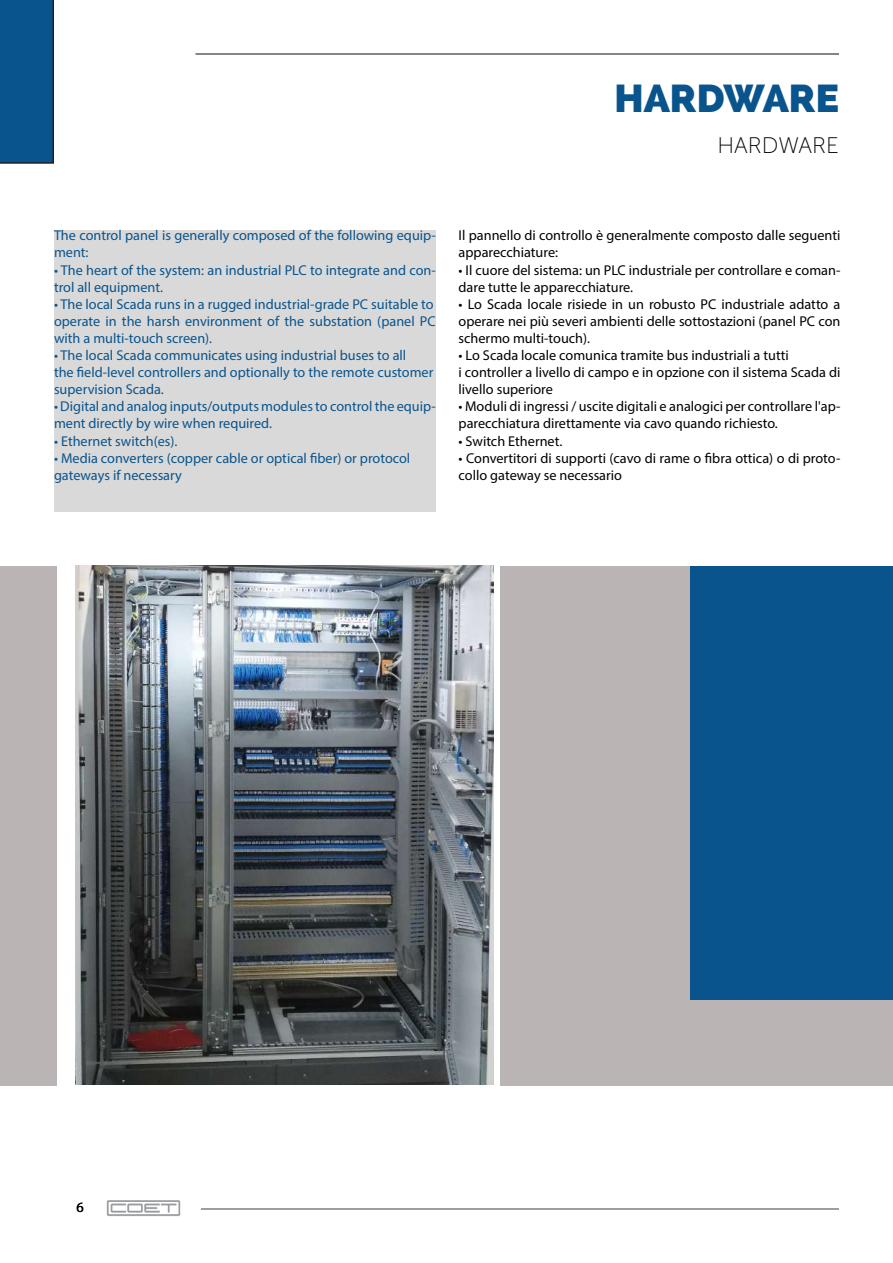
<style>
.page{position:relative;width:893px;height:1263px;background:#fff}
.page>*{position:absolute;margin:0;border:0;box-sizing:border-box;transform-origin:0 0}
.t1{font:800 39px "Raleway";color:#09548c}
.t2{font:22.5px "Museo Sans 100";color:#000}
.t3{font:14.25px/17.1px "Myriad Pro";color:#000}
.t4{font:14.25px/17.1px "Myriad Pro";color:#09548c}
</style>
<div class="page">
<div style="left:0;top:0;width:54px;height:164px;background:#09548c"></div>
<hr style="left:201px;top:1208px;width:638px;height:2px;background:#7c7f80">
<img style="left:106px;top:1200px;width:75px;height:16px">
<hr style="left:196px;top:53px;width:643px;height:2px;background:#7c7f80">
<div style="left:54px;top:230px;width:382px;height:281px;background:#d9d9d9"></div>
<div style="left:681px;top:799px;width:212px;height:287px;background:#bab5b4"></div>
<div style="left:9px;top:566px;width:884px;height:434px;background:#09548c"></div>
<div style="left:0;top:566px;width:689px;height:519px;background:#bab5b4"></div>
<div style="left:58px;top:554px;width:442px;height:548px;background:#fff"></div>
<img style="left:75px;top:566px;width:418px;height:518px">
<h1 class="t1" style="left:615px;top:76px;width:226px">HARDWARE</h1>
<h2 class="t2" style="left:717px;top:133px;width:123px">HARDWARE</h2>
<p class="t4" style="left:54px;top:227px;width:383px">The control panel is generally composed of the following equip&shy;ment:</p>
<p class="t4" style="left:54px;top:261px;width:383px">• The heart of the system: an industrial PLC to integrate and con&shy;trol all equipment.</p>
<p class="t4" style="left:54px;top:295px;width:383px">• The local Scada runs in a rugged industrial-grade PC suitable to operate in the harsh environment of the substation (panel PC with a multi-touch screen).</p>
<p class="t4" style="left:54px;top:346px;width:381px">• The local Scada communicates using industrial buses to all<br>the field-level controllers and optionally to the remote customer supervision Scada.</p>
<p class="t4" style="left:54px;top:398px;width:383px">• Digital and analog inputs/outputs modules to control the equip&shy;ment directly by wire when required.</p>
<p class="t4" style="left:54px;top:432px;width:125px">• Ethernet switch(es).</p>
<p class="t4" style="left:54px;top:449px;width:358px">• Media converters (copper cable or optical fiber) or protocol gateways if necessary</p>
<p class="t3" style="left:459px;top:227px;width:383px">Il pannello di controllo è generalmente composto dalle seguenti apparecchiature:</p>
<p class="t3" style="left:459px;top:261px;width:383px">• Il cuore del sistema: un PLC industriale per controllare e coman&shy;dare tutte le apparecchiature.</p>
<p class="t3" style="left:459px;top:295px;width:383px;text-align:justify">• Lo Scada locale risiede in un robusto PC industriale adatto a operare nei più severi ambienti delle sottostazioni (panel PC con schermo multi-touch).</p>
<p class="t3" style="left:459px;top:346px;width:383px">• Lo Scada locale comunica tramite bus industriali a tutti<br>i controller a livello di campo e in opzione con il sistema Scada di livello superiore</p>
<p class="t3" style="left:459px;top:398px;width:383px">• Moduli di ingressi / uscite digitali e analogici per controllare l'ap&shy;parecchiatura direttamente via cavo quando richiesto.</p>
<p class="t3" style="left:459px;top:432px;width:105px">• Switch Ethernet.</p>
<p class="t3" style="left:459px;top:449px;width:383px">• Convertitori di supporti (cavo di rame o fibra ottica) o di proto&shy;collo gateway se necessario</p>
<p class="t3" style="left:76px;top:1198px;width:9px">6</p>
</div>
